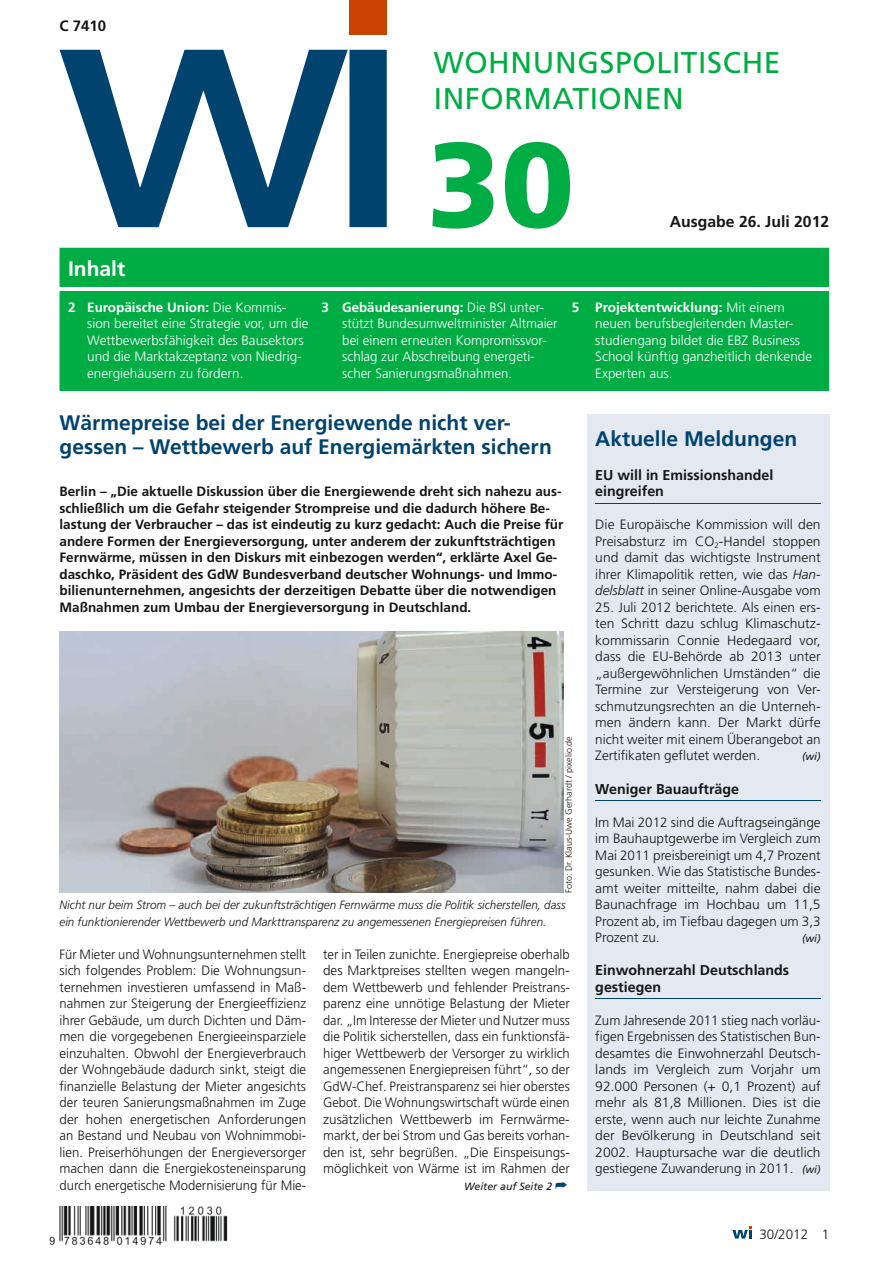
<style>
.page{position:relative;width:893px;height:1263px;background:#fff}
.page>*{position:absolute;margin:0;border:0;box-sizing:border-box;transform-origin:0 0}
.t1{font:900 120px "Frutiger";color:#00ad44}
.t2{font:30px/36px "Frutiger";letter-spacing:.02em;color:#00ad44}
.t3{font:700 21px/24px "Frutiger";color:#00436f}
.t4{font:700 21px "Frutiger";color:#fff}
.t5{font:700 15.75px "Frutiger";color:#151616}
.t6{font:700 15px "Frutiger";color:#151616}
.t7{font:700 14.25px/16.5px "Frutiger";color:#151616}
.t8{font:300 13.5px/16.5px "Frutiger";color:#151616;text-align:justify}
.t9{font:300 13.5px/16.5px "Frutiger";color:#151616;text-align:justify;scale:.96 1}
.t10{font:700 13.5px/16.5px "Frutiger";color:#151616}
.t11{font:300 13.5px/16.5px "Frutiger";color:#fff}
.t12{font:italic 300 12px/16.5px "Frutiger";color:#151616}
.t13{font:italic 10.5px "Frutiger";color:#151616}
.t14{font:300 9px "Frutiger";color:#151616}
.s1{font-weight:700}
.s2{color:#00436f}
.s3{font-style:italic}
.s4{font-weight:400;font-style:italic;font-size:10.5px}
</style>
<div class="page">
<svg style="left:732px;top:1226px;width:20px;height:12px"></svg>
<div style="left:60px;top:248px;width:769px;height:143px;background:#00ad44"></div>
<hr style="left:60px;top:287px;width:23px;height:3px;background:#fff">
<hr style="left:83px;top:287px;width:238px;height:3px;background:#fff">
<hr style="left:321px;top:287px;width:21px;height:3px;background:#fff">
<hr style="left:342px;top:287px;width:230px;height:3px;background:#fff">
<hr style="left:572px;top:287px;width:23px;height:3px;background:#fff">
<hr style="left:595px;top:287px;width:234px;height:3px;background:#fff">
<svg style="left:60px;top:50px;width:327px;height:177px"></svg>
<div style="left:350px;top:0;width:37px;height:34px;background:#ca4400"></div>
<img style="left:60px;top:632px;width:503px;height:260px">
<img style="left:49px;top:1206px;width:179px;height:38px">
<div style="left:587px;top:414px;width:242px;height:777px;background:#e4e8f1"></div>
<hr style="left:595px;top:503px;width:226px;height:1px;background:#00436f">
<hr style="left:595px;top:800px;width:226px;height:1px;background:#00436f">
<hr style="left:595px;top:998px;width:226px;height:1px;background:#00436f">
<p class="t6" style="left:60px;top:17px;width:48px">C 7410</p>
<h2 class="t2" style="left:434px;top:44px;width:348px">WOHNUNGSPOLITISCHE<br>INFORMATIONEN</h2>
<h1 class="t1" style="left:427px;top:113px;width:148px">30</h1>
<p class="t5" style="left:670px;top:212px;width:161px">ausgabe 26. Juli 2012</p>
<h3 class="t4" style="left:68px;top:257px;width:59px">inhalt</h3>
<p class="t11" style="left:87px;top:299px;width:223px;text-indent:-19px"><span class="s1">2 europäische union:</span> Die Kommis&shy;sion bereitet eine Strategie vor, um die Wettbewerbsfähigkeit des Bausektors und die Marktakzeptanz von Niedrig&shy;energiehäusern zu fördern.</p>
<p class="t11" style="left:342px;top:299px;width:217px;text-indent:-21px"><span class="s1">3 Gebäudesanierung:</span> Die BSI unter&shy;stützt Bundesumweltminister Altmaier bei einem erneuten Kompromissvor&shy;schlag zur Abschreibung energeti&shy;scher Sanierungsmaßnahmen.</p>
<p class="t11" style="left:595px;top:299px;width:218px;text-indent:-23px"><span class="s1">5 projektentwicklung:</span> Mit einem neuen berufsbegleitenden Master&shy;studiengang bildet die EBZ Business<br>School künftig ganzheitlich denkende<br>Experten aus.</p>
<h3 class="t3" style="left:60px;top:410px;width:494px">Wärmepreise bei der energiewende nicht ver&shy;gessen – Wettbewerb auf energiemärkten sichern</h3>
<p class="t10" style="left:60px;top:483px;width:505px">Berlin – „Die aktuelle Diskussion über die energiewende dreht sich nahezu aus&shy;schließlich um die Gefahr steigender strompreise und die dadurch höhere Be&shy;lastung der Verbraucher – das ist eindeutig zu kurz gedacht: auch die preise für andere Formen der energieversorgung, unter anderem der zukunftsträchtigen Fernwärme, müssen in den Diskurs mit einbezogen werden“, erklärte axel Ge&shy;daschko, präsident des GdW Bundesverband deutscher Wohnungs- und immo&shy;bilienunternehmen, angesichts der derzeitigen Debatte über die notwendigen Maßnahmen zum umbau der energieversorgung in Deutschland.</p>
<p class="t14" style="left:564px;top:893px;width:159px;rotate:-90deg">Foto: Dr. Klaus-Uwe Gerhardt / pixelio.de</p>
<p class="t12" style="left:60px;top:897px;width:508px">Nicht nur beim Strom – auch bei der zukunftsträchtigen Fernwärme muss die Politik sicherstellen, dass ein funktionierender Wettbewerb und Markttransparenz zu angemessenen Energiepreisen führen.</p>
<p class="t9" style="left:60px;top:946px;width:258px">Für Mieter und Wohnungsunternehmen stellt sich folgendes Problem: Die Wohnungsun&shy;ternehmen investieren umfassend in Maß&shy;nahmen zur Steigerung der Energieeffizienz ihrer Gebäude, um durch Dichten und Däm&shy;men die vorgegebenen Energieeinsparziele einzuhalten. Obwohl der Energieverbrauch der Wohngebäude dadurch sinkt, steigt die finanzielle Belastung der Mieter angesichts der teuren Sanierungsmaßnahmen im Zuge der hohen energetischen Anforderungen an Bestand und Neubau von Wohnimmobi&shy;lien. Preiserhöhungen der Energieversorger machen dann die Energiekosteneinsparung durch energetische Modernisierung für Mie-</p>
<p class="t8" style="left:323px;top:946px;width:248px">ter in Teilen zunichte. Energiepreise oberhalb des Marktpreises stellten wegen mangeln&shy;dem Wettbewerb und fehlender Preistrans&shy;parenz eine unnötige Belastung der Mieter dar. „Im Interesse der Mieter und Nutzer muss die Politik sicherstellen, dass ein funktionsfä&shy;higer Wettbewerb der Versorger zu wirklich angemessenen Energiepreisen führt“, so der GdW-Chef. Preistransparenz sei hier oberstes Gebot. Die Wohnungswirtschaft würde einen zusätzlichen Wettbewerb im Fernwärme&shy;markt, der bei Strom und Gas bereits vorhan&shy;den ist, sehr begrüßen. „Die Einspeisungs&shy;möglichkeit von Wärme ist im Rahmen der</p>
<p class="t13" style="left:464px;top:1180px;width:105px">Weiter auf Seite 2 <span class="s2">➦</span></p>
<h3 class="t3" style="left:595px;top:427px;width:203px">aktuelle Meldungen</h3>
<p class="t7" style="left:595px;top:467px;width:180px">eu will in emissionshandel eingreifen</p>
<p class="t8" style="left:595px;top:517px;width:227px">Die Europäische Kommission will den Preisabsturz im CO<sub>2</sub>-Handel stoppen und damit das wichtigste Instrument ihrer Klimapolitik retten, wie das <span class="s3">Han&shy;delsblatt</span> in seiner Online-Ausgabe vom</p>
<p class="t8" style="left:595px;top:599px;width:227px">25. Juli 2012 berichtete. Als einen ers&shy;ten Schritt dazu schlug Klimaschutz&shy;kommissarin Connie Hedegaard vor, dass die EU-Behörde ab 2013 unter „außergewöhnlichen Umständen“ die Termine zur Versteigerung von Ver&shy;schmutzungsrechten an die Unterneh&shy;men ändern kann. Der Markt dürfe nicht weiter mit einem Überangebot an Zertifikaten geflutet werden.</p>
<p class="t13" style="left:802px;top:751px;width:20px">(wi)</p>
<p class="t7" style="left:595px;top:780px;width:145px">Weniger Bauaufträge</p>
<p class="t8" style="left:595px;top:814px;width:227px">Im Mai 2012 sind die Auftragseingänge im Bauhauptgewerbe im Vergleich zum Mai 2011 preisbereinigt um 4,7 Prozent gesunken. Wie das Statistische Bundes&shy;amt weiter mitteilte, nahm dabei die Baunachfrage im Hochbau um 11,5<br>Prozent ab, im Tiefbau dagegen um 3,3<br>Prozent zu.</p>
<p class="t13" style="left:802px;top:932px;width:20px">(wi)</p>
<p class="t7" style="left:595px;top:962px;width:195px">einwohnerzahl Deutschlands gestiegen</p>
<p class="t8" style="left:595px;top:1012px;width:227px">Zum Jahresende 2011 stieg nach vorläu&shy;figen Ergebnissen des Statistischen Bun&shy;desamtes die Einwohnerzahl Deutsch&shy;lands im Vergleich zum Vorjahr um 92.000 Personen (+ 0,1 Prozent) auf mehr als 81,8 Millionen. Dies ist die erste, wenn auch nur leichte Zunahme der Bevölkerung in Deutschland seit 2002. Hauptursache war die deutlich gestiegene Zuwanderung in 2011. <span class="s4">(wi)</span></p>
<p class="t8" style="left:759px;top:1226px;width:71px">30/2012 1</p>
</div>
